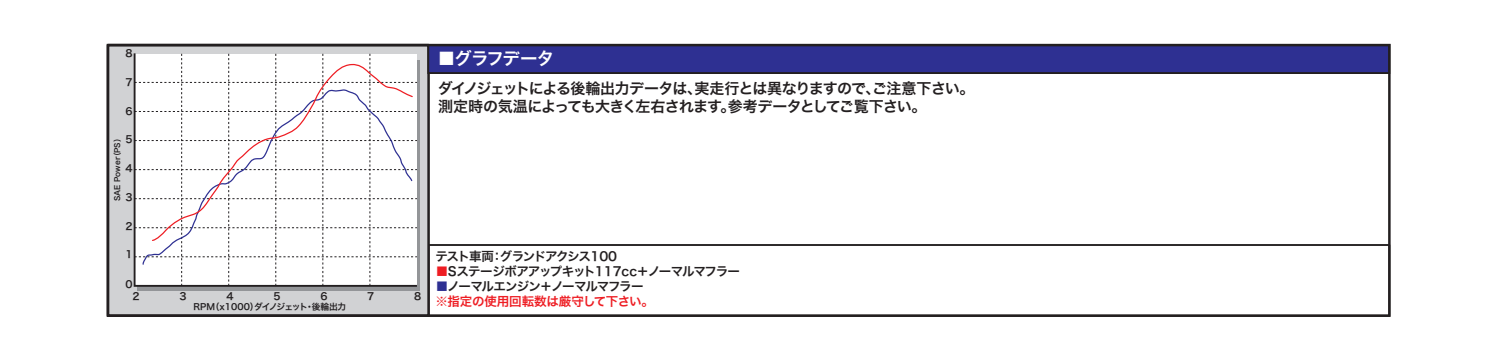
<style>
.page{position:relative;width:1489px;height:355px;background:#fff}
.page>*{position:absolute;margin:0;border:0;box-sizing:border-box;transform-origin:0 0}
.t1{font:17.5px "Hira Kaku Pro W6";letter-spacing:-.06em;color:#fff}
.t2{font:15px/18px "Hira Kaku Pro W6";letter-spacing:-.055em;color:#231f20}
.t3{font:12.5px "Hira Kaku Pro W6";letter-spacing:-.075em;color:#231f20}
.t4{font:12.5px "Hira Kaku Pro W6";letter-spacing:-.015em;color:#ee1d23}
.t5{font:12.5px "Hira Kaku Pro W6";letter-spacing:-.105em;color:#231f20}
.t6{font:10px "Hira Kaku Pro W6";color:#231f20}
.t7{font:8.75px "Hira Kaku Pro W6";letter-spacing:-.015em;color:#211e20}
.t8{font:7.5px "Hira Kaku Pro W6";color:#211e20}
.s1{color:#ee1d23}
.s2{color:#2e3092}
</style>
<div class="page">
<div style="left:427px;top:244px;width:963px;height:72px;background:#fff;border:2px solid #231f20"></div>
<div style="left:107px;top:44px;width:323px;height:272px;background:#d1d2d4;border:2px solid #231f20"></div>
<svg style="left:133px;top:53px;width:286px;height:234px"></svg>
<svg style="left:135px;top:53px;width:282px;height:232px;background:#fafafa"></svg>
<svg style="left:142px;top:88px;width:271px;height:177px;background:#f7f7f7"></svg>
<svg style="left:151px;top:63px;width:263px;height:178px;background:#f7f5f5"></svg>
<div style="left:427px;top:44px;width:963px;height:30px;background:#2e3092;border:2px solid #231f20"></div>
<div style="left:107px;top:44px;width:1283px;height:272px;border:2px solid #231f20"></div>
<p class="t6" style="left:126px;top:44px;width:9px">8</p>
<p class="t6" style="left:126px;top:73px;width:9px">7</p>
<p class="t6" style="left:126px;top:102px;width:9px">6</p>
<p class="t6" style="left:126px;top:130px;width:9px">5</p>
<p class="t8" style="left:110px;top:201px;width:68px;rotate:-90deg">SAE Power（PS）</p>
<p class="t6" style="left:126px;top:159px;width:9px">4</p>
<p class="t6" style="left:126px;top:188px;width:9px">3</p>
<p class="t1" style="left:438px;top:42px;width:118px">■グラフデータ</p>
<p class="t2" style="left:438px;top:79px;width:538px">ダイノジェットによる後輪出力データは、実走行とは異なりますので、ご注意下さい。測定時の気温によっても大きく左右されます。参考データとしてご覧下さい。</p>
<p class="t6" style="left:126px;top:216px;width:9px">2</p>
<p class="t6" style="left:126px;top:245px;width:9px">1</p>
<p class="t6" style="left:126px;top:275px;width:9px">0</p>
<p class="t5" style="left:435px;top:245px;width:183px">テスト車両：グランドアクシス100</p>
<p class="t3" style="left:435px;top:260px;width:306px"><span class="s1">■</span>Sステージボアアップキット117cc＋ノーマルマフラー</p>
<p class="t3" style="left:435px;top:275px;width:209px"><span class="s2">■</span>ノーマルエンジン＋ノーマルマフラー</p>
<p class="t6" style="left:133px;top:287px;width:9px">2</p>
<p class="t6" style="left:179px;top:287px;width:9px">3</p>
<p class="t6" style="left:226px;top:287px;width:9px">4</p>
<p class="t6" style="left:273px;top:287px;width:9px">5</p>
<p class="t6" style="left:320px;top:287px;width:9px">6</p>
<p class="t6" style="left:367px;top:287px;width:9px">7</p>
<p class="t6" style="left:414px;top:287px;width:9px">8</p>
<p class="t7" style="left:193px;top:299px;width:154px">RPM（x1000）ダイノジェット・後輪出力</p>
<p class="t4" style="left:435px;top:290px;width:220px">※指定の使用回転数は厳守して下さい。</p>
</div>
